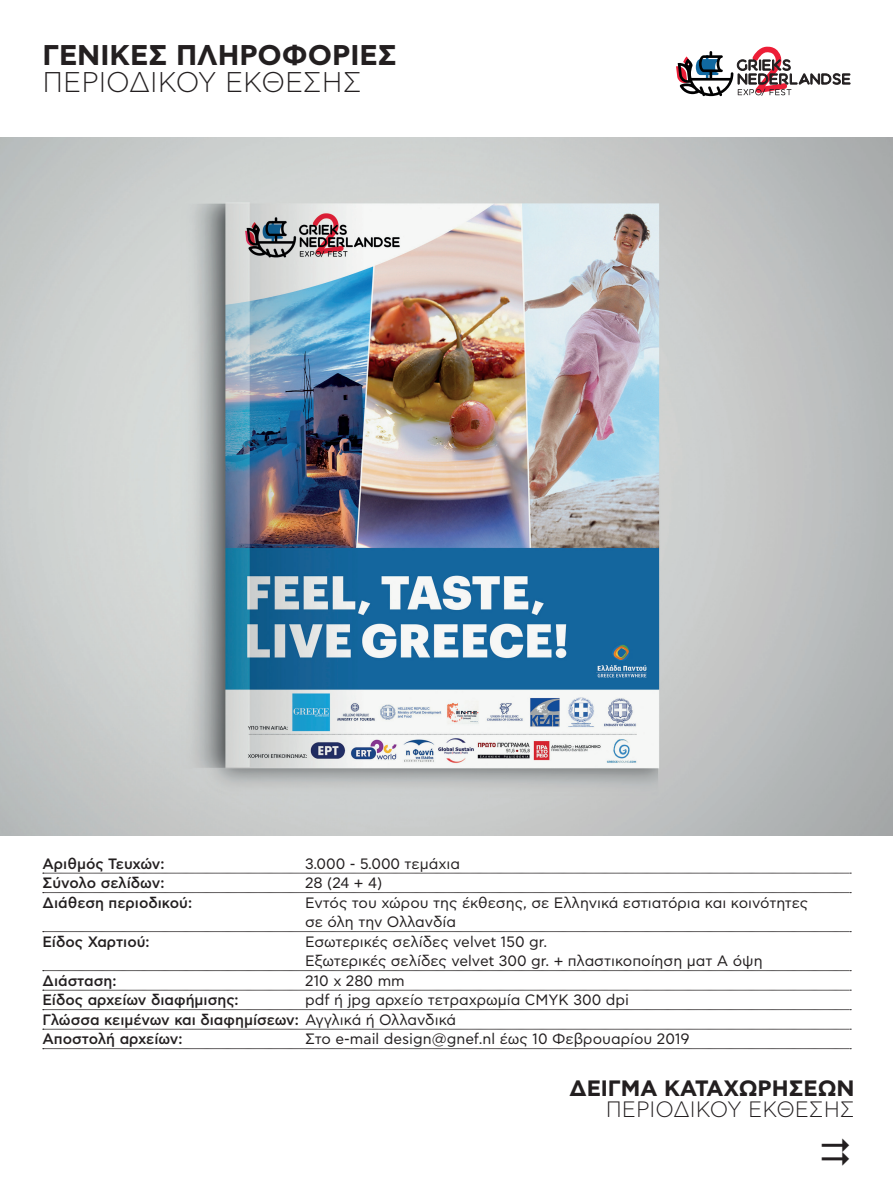
<style>
.page{position:relative;width:893px;height:1191px;background:#fff}
.page>*{position:absolute;margin:0;border:0;box-sizing:border-box;transform-origin:0 0}
.t1{font:700 28.5px "CF Asty Std";color:#231f20}
.t2{font:300 28.5px "CF Asty Std";color:#231f20}
.t3{font:700 22.2px "CF Asty Std";color:#231f20}
.t4{font:300 22.2px "CF Asty Std";color:#231f20}
.t5{font:15px/19.5px "CF Asty Std";color:#231f20}
.t6{font:500 15px "CF Asty Std";color:#231f20}
.s1{font-weight:500}
</style>
<div class="page">
<img style="left:0;top:137px;width:893px;height:698px">
<svg style="left:43px;top:873px;width:808px;height:1px"></svg>
<svg style="left:43px;top:892px;width:808px;height:1px"></svg>
<svg style="left:43px;top:931px;width:808px;height:1px"></svg>
<svg style="left:43px;top:970px;width:808px;height:1px"></svg>
<svg style="left:43px;top:990px;width:808px;height:1px"></svg>
<svg style="left:43px;top:1009px;width:808px;height:1px"></svg>
<svg style="left:43px;top:1029px;width:808px;height:1px"></svg>
<svg style="left:43px;top:1048px;width:808px;height:1px"></svg>
<svg style="left:676px;top:51px;width:175px;height:45px"></svg>
<h1 class="t1" style="left:43px;top:39px;width:356px">ΓΕΝΙΚΈΣ ΠΛΗΡΟΦΟΡΊ ΕΣ</h1>
<h1 class="t2" style="left:43px;top:67px;width:321px">ΠΕΡΙΟΔΙΚΟΎ ΈΚΘΕΣΗΣ</h1>
<p class="t6" style="left:43px;top:855px;width:124px">Αριθμός Tευχών:</p>
<p class="t5" style="left:305px;top:854px;width:157px">3.000 - 5.000 τεμάχια</p>
<p class="t6" style="left:43px;top:874px;width:123px">Σύνολο σελίδων:</p>
<p class="t5" style="left:305px;top:874px;width:79px">28 (24 + 4)</p>
<p class="t6" style="left:43px;top:894px;width:151px">Διάθεση περιοδικού:</p>
<p class="t5" style="left:305px;top:893px;width:505px">Eντός του χώρου της έκθεσης, σε Ελληνικά εστιατόρια και κοινότητες σε όλη την Ολλανδία</p>
<p class="t6" style="left:43px;top:933px;width:109px">Είδος Xαρτιού:</p>
<p class="t5" style="left:305px;top:932px;width:459px">Εσωτερικές σελίδες velvet 150 gr.<br>Εξωτερικές σελίδες velvet 300 gr. + πλαστικοποίηση ματ Α όψη</p>
<p class="t6" style="left:43px;top:972px;width:75px">Διάσταση:</p>
<p class="t5" style="left:305px;top:971px;width:101px">210 x 280 mm</p>
<p class="t6" style="left:43px;top:991px;width:198px">Είδος αρχείων διαφήμισης:</p>
<p class="t5" style="left:43px;top:991px;width:588px;text-indent:263px">pdf ή jpg αρχείο τετραχρωμία CMYK 300 dpi<br><span class="s1">Γλώσσα κειμένων και διαφημίσεων:</span> Αγγλικά ή Ολλανδικά<br><span class="s1">Αποστολή αρχείων:</span></p>
<p class="t5" style="left:305px;top:1030px;width:386px">Στο e-mail design@gnef.nl έως 10 Φεβρουαρίου 2019</p>
<h2 class="t3" style="left:569px;top:1075px;width:287px">ΔΕΙΓΜΑ ΚΑΤΑΧΩΡΗΣΕΩΝ</h2>
<h2 class="t4" style="left:606px;top:1097px;width:250px">ΠΕΡΙΟΔΙΚΟΎ ΈΚΘΕΣΗΣ</h2>
</div>
